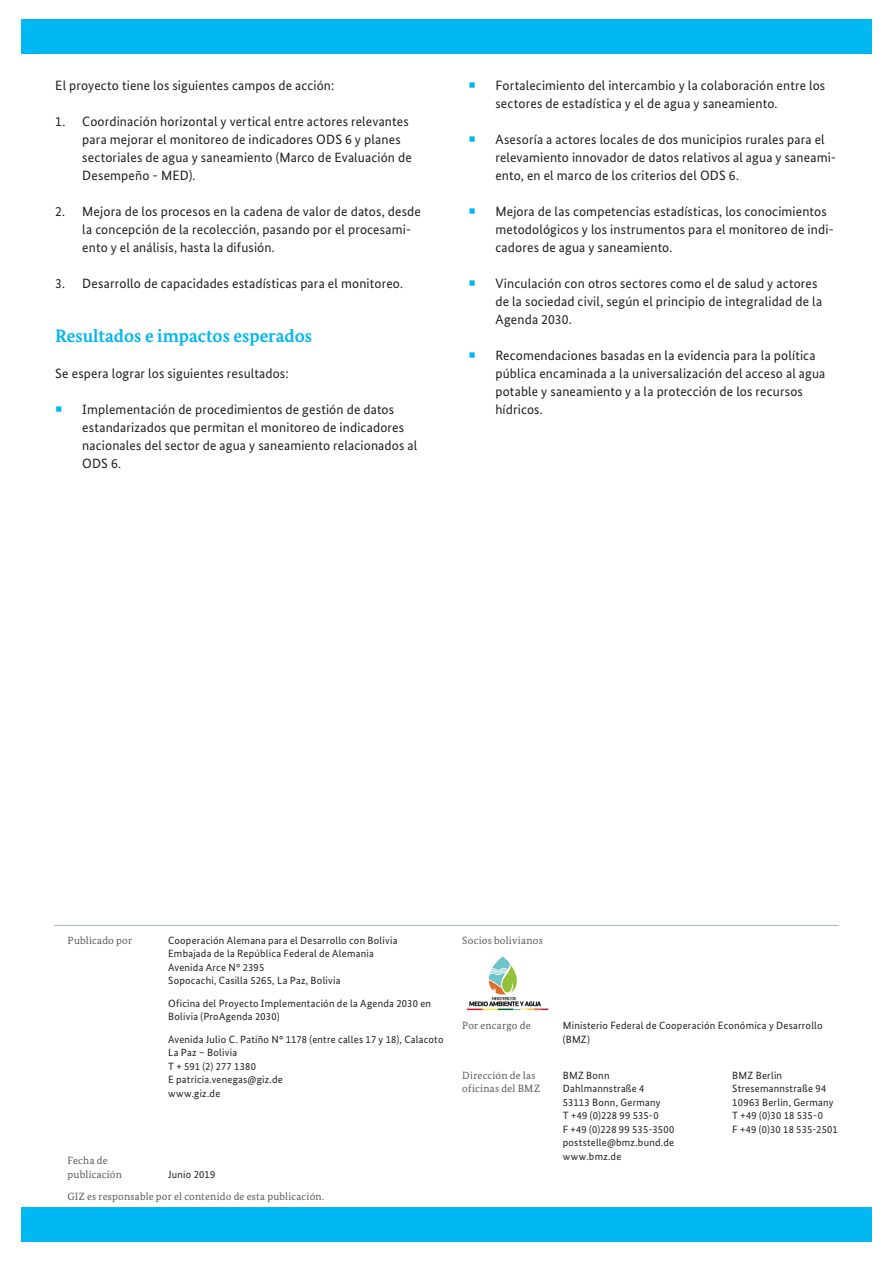
<style>
.page{position:relative;width:893px;height:1263px;background:#fff}
.page>*{position:absolute;margin:0;border:0;box-sizing:border-box;transform-origin:0 0}
.Überschrift1{font:700 18px "Bundes Serif";color:#00b8f2}
.Paragraph{font:13.5px/18px "Bundes Sans";letter-spacing:.01em;color:#231f20}
.Imprint{font:10.5px/13.5px "Bundes Sans";letter-spacing:.02em;color:#231f20}
.Imprint-2{font:10.5px/13.5px "Bundes Serif";letter-spacing:.02em;color:#57585a}
.s1{color:#00b8f2}
</style>
<div class="page">
<div style="left:21px;top:1208px;width:851px;height:34px;background:#00b8f2"></div>
<div style="left:21px;top:20px;width:851px;height:34px;background:#00b8f2"></div>
<hr style="left:54px;top:925px;width:785px;height:1px;background:#a8b4ba">
<img style="left:466px;top:956px;width:83px;height:55px">
<p class="Paragraph" style="left:55px;top:76px;width:281px">El proyecto tiene los siguientes campos de acción:</p>
<p class="Paragraph" style="left:82px;top:112px;width:331px;text-indent:-27px">1. Coordinación horizontal y vertical entre actores relevantes para mejorar el monitoreo de indicadores ODS 6 y planes sectoriales de agua y saneamiento (Marco de Evaluación de Desempeño - MED).</p>
<p class="Paragraph" style="left:82px;top:202px;width:340px;text-indent:-27px">2. Mejora de los procesos en la cadena de valor de datos, desde la concepción de la recolección, pasando por el procesami&shy;ento y el análisis, hasta la difusión.</p>
<p class="Paragraph" style="left:55px;top:274px;width:349px">3. Desarrollo de capacidades estadísticas para el monitoreo.</p>
<p class="Überschrift1" style="left:55px;top:325px;width:258px">Resultados e impactos esperados</p>
<p class="Paragraph" style="left:55px;top:364px;width:235px">Se espera lograr los siguientes resultados:</p>
<p class="Paragraph" style="left:82px;top:400px;width:336px;text-indent:-27px"><span class="s1">○</span> Implementación de procedimientos de gestión de datos estandarizados que permitan el monitoreo de indicadores nacionales del sector de agua y saneamiento relacionados al ODS 6.</p>
<p class="Paragraph" style="left:495px;top:76px;width:331px;text-indent:-27px"><span class="s1">○</span> Fortalecimiento del intercambio y la colaboración entre los sectores de estadística y el de agua y saneamiento.</p>
<p class="Paragraph" style="left:495px;top:130px;width:342px;text-indent:-27px"><span class="s1">○</span> Asesoría a actores locales de dos municipios rurales para el relevamiento innovador de datos relativos al agua y saneami&shy;ento, en el marco de los criterios del ODS 6.</p>
<p class="Paragraph" style="left:495px;top:202px;width:340px;text-indent:-27px"><span class="s1">○</span> Mejora de las competencias estadísticas, los conocimientos metodológicos y los instrumentos para el monitoreo de indi&shy;cadores de agua y saneamiento.</p>
<p class="Paragraph" style="left:495px;top:274px;width:328px;text-indent:-27px"><span class="s1">○</span> Vinculación con otros sectores como el de salud y actores de la sociedad civil, según el principio de integralidad de la<br>Agenda 2030.</p>
<p class="Paragraph" style="left:495px;top:346px;width:332px;text-indent:-27px"><span class="s1">○</span> Recomendaciones basadas en la evidencia para la política pública encaminada a la universalización del acceso al agua potable y saneamiento y a la protección de los recursos hídricos.</p>
<p class="Imprint-2" style="left:68px;top:933px;width:66px">Publicado por</p>
<p class="Imprint" style="left:168px;top:933px;width:231px">Cooperación Alemana para el Desarrollo con Bolivia Embajada de la República Federal de Alemania Avenida Arce N° 2395<br>Sopocachi, Casilla 5265, La Paz, Bolivia</p>
<p class="Imprint" style="left:168px;top:996px;width:265px">Oficina del Proyecto Implementación de la Agenda 2030 en<br>Bolivia (ProAgenda 2030)</p>
<p class="Imprint" style="left:168px;top:1032px;width:277px">Avenida Julio C. Patiño N° 1178 (entre calles 17 y 18), Calacoto<br>La Paz – Bolivia<br>T + 591 (2) 277 1380<br>E patricia.venegas@giz.de<br>www.giz.de</p>
<p class="Imprint-2" style="left:68px;top:1154px;width:56px">Fecha de publicación</p>
<p class="Imprint" style="left:168px;top:1167px;width:49px">Junio 2019</p>
<p class="Imprint-2" style="left:68px;top:1190px;width:258px">GIZ es responsable por el contenido de esta publicación.</p>
<p class="Imprint-2" style="left:462px;top:933px;width:82px">Socios bolivianos</p>
<p class="Imprint-2" style="left:462px;top:1019px;width:70px">Por encargo de</p>
<p class="Imprint" style="left:563px;top:1019px;width:261px">Ministerio Federal de Cooperación Económica y Desarrollo (BMZ)</p>
<p class="Imprint-2" style="left:462px;top:1068px;width:75px">Dirección de las</p>
<p class="Imprint" style="left:563px;top:1068px;width:48px">BMZ Bonn</p>
<p class="Imprint" style="left:732px;top:1068px;width:51px">BMZ Berlin</p>
<p class="Imprint-2" style="left:462px;top:1082px;width:79px">oficinas del BMZ</p>
<p class="Imprint" style="left:563px;top:1082px;width:83px">Dahlmannstraße 4</p>
<p class="Imprint" style="left:732px;top:1082px;width:96px">Stresemannstraße 94</p>
<p class="Imprint" style="left:563px;top:1095px;width:99px">53113 Bonn, Germany</p>
<p class="Imprint" style="left:732px;top:1095px;width:103px">10963 Berlin, Germany</p>
<p class="Imprint" style="left:563px;top:1109px;width:98px">T +49 (0)228 99 535-0</p>
<p class="Imprint" style="left:732px;top:1109px;width:92px">T +49 (0)30 18 535-0</p>
<p class="Imprint" style="left:563px;top:1122px;width:113px">F +49 (0)228 99 535-3500</p>
<p class="Imprint" style="left:732px;top:1122px;width:107px">F +49 (0)30 18 535-2501</p>
<p class="Imprint" style="left:563px;top:1136px;width:113px">poststelle@bmz.bund.de www.bmz.de</p>
</div>
